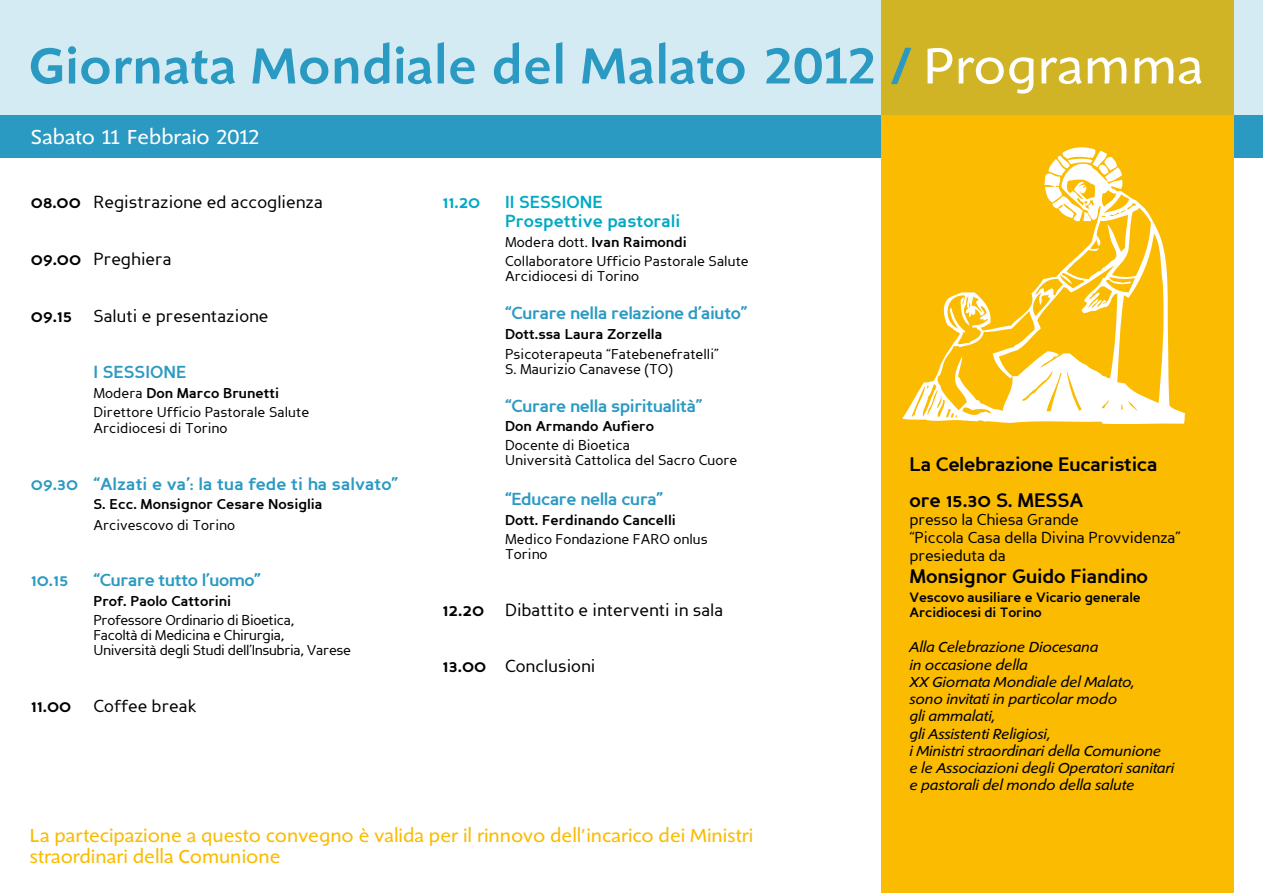
<style>
.page{position:relative;width:1263px;height:893px;background:#fff}
.page>*{position:absolute;margin:0;border:0;box-sizing:border-box;transform-origin:0 0}
.t1{font:500 52.5px "Shinn";letter-spacing:.01em;color:#2b9ac2}
.t2{font:21px "Shinn";color:#fff}
.t3{font:19.5px/21px "Shinn";color:#fabb00}
.t4{font:700 19.5px/36px "Perspective Sans";letter-spacing:-.01em;color:#000}
.t5{font:700 17.4px "Perspective Sans";letter-spacing:-.01em;color:#2b9ac2}
.t6{font:17.4px "Perspective Sans";color:#000}
.t7{font:700 17.4px "Perspective Sans";color:#00a9c5}
.t8{font:700 17.4px "Perspective Sans";color:#000}
.t9{font:15.75px/18px "Perspective Sans";letter-spacing:-.01em;color:#000}
.t10{font:italic 15px/17.2px "Shinn";letter-spacing:-.01em;color:#000}
.t11{font:14.25px/15px "Perspective Sans";color:#000}
.t12{font:700 14.25px "Perspective Sans";color:#000}
.t13{font:14.25px/15px "Perspective Sans";letter-spacing:-.025em;color:#000}
.t14{font:700 13.5px/15px "Perspective Sans";letter-spacing:-.01em;color:#000}
.s1{font-weight:400;color:#fff}
.s2{font-weight:700}
.s3{font-weight:400}
</style>
<div class="page">
<div style="left:0;top:115px;width:1263px;height:42px;background:#2b9ac2"></div>
<div style="left:881px;top:0;width:353px;height:893px;background:#fabb00"></div>
<svg style="left:902px;top:167px;width:283px;height:257px"></svg>
<svg style="left:1043px;top:147px;width:74px;height:75px"></svg>
<svg style="left:0;top:0;width:1263px;height:115px;background:#d3dbb9"></svg>
<h1 class="t1" style="left:29px;top:30px;width:1176px">Giornata Mondiale del Malato 2012 / <span class="s1">Programma</span></h1>
<h2 class="t2" style="left:31px;top:123px;width:231px">Sabato 11 Febbraio 2012</h2>
<p class="t6" style="left:31px;top:192px;width:294px"><span class="s2">08.00</span> Registrazione ed accoglienza</p>
<p class="t6" style="left:31px;top:249px;width:142px"><span class="s2">09.00</span> Preghiera</p>
<p class="t6" style="left:31px;top:306px;width:239px"><span class="s2">09.15</span> Saluti e presentazione</p>
<p class="t5" style="left:31px;top:362px;width:34px">I</p>
<p class="t5" style="left:103px;top:362px;width:85px">sessione</p>
<p class="t12" style="left:93px;top:384px;width:187px"><span class="s3">Modera</span> Don Marco Brunetti</p>
<p class="t11" style="left:31px;top:405px;width:25px">D</p>
<p class="t11" style="left:93px;top:405px;width:217px;line-height:15.8px;text-indent:10px">irettore Ufficio Pastorale Salute<br>Arcidiocesi di Torino</p>
<p class="t5" style="left:31px;top:473px;width:369px">09.30 “Alzati e va’: la tua fede ti ha salvato”</p>
<p class="t12" style="left:93px;top:496px;width:231px">S. Ecc. Monsignor Cesare Nosiglia</p>
<p class="t11" style="left:93px;top:517px;width:143px">Arcivescovo di Torino</p>
<p class="t5" style="left:31px;top:570px;width:39px">10.15</p>
<p class="t5" style="left:93px;top:570px;width:169px">“Curare tutto l’uomo”</p>
<p class="t12" style="left:31px;top:592px;width:25px">P</p>
<p class="t12" style="left:102px;top:592px;width:130px">rof. Paolo Cattorini</p>
<p class="t13" style="left:93px;top:613px;width:259px">Professore Ordinario di Bioetica,<br>Facoltà di Medicina e Chirurgia,<br>Università degli Studi dell’Insubria, Varese</p>
<p class="t6" style="left:31px;top:696px;width:167px"><span class="s2">11.00</span> Coffee break</p>
<p class="t7" style="left:442px;top:192px;width:39px">11.20</p>
<p class="t7" style="left:505px;top:192px;width:99px">II sessione</p>
<p class="t7" style="left:442px;top:211px;width:38px">P</p>
<p class="t7" style="left:516px;top:211px;width:166px">rospettive pastorali</p>
<p class="t11" style="left:442px;top:235px;width:38px">M</p>
<p class="t12" style="left:517px;top:233px;width:171px"><span class="s3">odera dott.</span> Ivan Raimondi</p>
<p class="t11" style="left:442px;top:254px;width:25px">C</p>
<p class="t11" style="left:505px;top:254px;width:245px;text-indent:9px">ollaboratore Ufficio Pastorale Salute<br>Arcidiocesi di Torino</p>
<p class="t5" style="left:505px;top:303px;width:244px">“Curare nella relazione d’aiuto”</p>
<p class="t12" style="left:442px;top:326px;width:26px">D</p>
<p class="t12" style="left:515px;top:326px;width:149px">ott.ssa Laura Zorzella</p>
<p class="t11" style="left:505px;top:346px;width:215px">Psicoterapeuta “Fatebenefratelli”<br>S. Maurizio Canavese (TO)</p>
<p class="t5" style="left:505px;top:395px;width:199px">“Curare nella spiritualità”</p>
<p class="t12" style="left:442px;top:418px;width:26px">D</p>
<p class="t12" style="left:515px;top:418px;width:140px">on Armando Aufiero</p>
<p class="t11" style="left:505px;top:438px;width:234px">Docente di Bioetica<br>Università Cattolica del Sacro Cuore</p>
<p class="t5" style="left:505px;top:489px;width:160px">“Educare nella cura”</p>
<p class="t12" style="left:442px;top:511px;width:26px">D</p>
<p class="t12" style="left:515px;top:511px;width:162px">ott. Ferdinando Cancelli</p>
<p class="t11" style="left:505px;top:532px;width:146px">Medico Fondazione FARO</p>
<p class="t11" style="left:673px;top:532px;width:36px">onlus</p>
<p class="t11" style="left:505px;top:547px;width:44px">Torino</p>
<p class="t8" style="left:442px;top:599px;width:54px">12.20 <span class="s3">D</span></p>
<p class="t6" style="left:517px;top:600px;width:208px">ibattito e interventi in sala</p>
<p class="t6" style="left:442px;top:656px;width:154px"><span class="s2">13.00</span> Conclusioni</p>
<h3 class="t3" style="left:30px;top:824px;width:725px">La partecipazione a questo convegno è valida per il rinnovo dell’incarico dei Ministri straordinari della Comunione</h3>
<h3 class="t4" style="left:909px;top:446px;width:250px">La Celebrazione Eucaristica ore 15.30 S. MESSA</h3>
<p class="t9" style="left:909px;top:510px;width:273px">presso la Chiesa Grande<br>“Piccola Casa della Divina Provvidenza” presieduta da</p>
<h3 class="t4" style="left:909px;top:558px;width:240px">Monsignor Guido Fiandino</h3>
<p class="t14" style="left:909px;top:590px;width:233px">Vescovo ausiliare e Vicario generale<br>Arcidiocesi di Torino</p>
<p class="t10" style="left:909px;top:638px;width:266px">Alla Celebrazione Diocesana<br>in occasione della<br>XX Giornata Mondiale del Malato,<br>sono invitati in particolar modo<br>gli ammalati,<br>gli Assistenti Religiosi,<br>i Ministri straordinari della Comunione<br>e le Associazioni degli Operatori sanitari e pastorali del mondo della salute</p>
</div>
